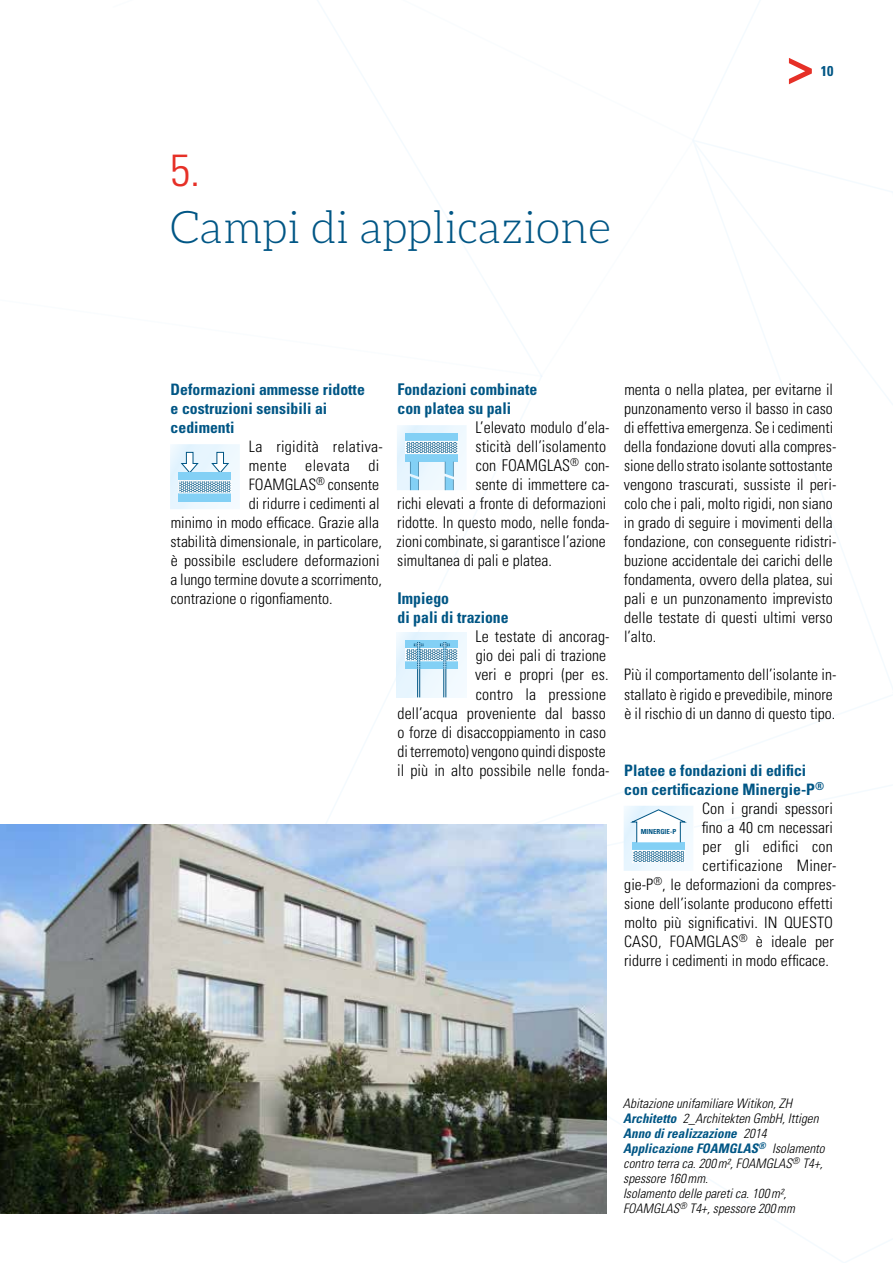
<style>
.page{position:relative;width:893px;height:1263px;background:#fff}
.page>*{position:absolute;margin:0;border:0;box-sizing:border-box;transform-origin:0 0}
.t1{font:700 condensed 48px "Univers LT Std";color:#e63027;scale:1.14 1}
.t2{font:300 45px "Aleo";color:#005685}
.t3{font:300 condensed 45px "Univers LT Std";color:#e63027}
.t4{font:300 condensed 16.2px/19px "Univers LT Std";color:#000;text-align:right}
.t5{font:700 condensed 16.2px/19px "Univers LT Std";color:#005685}
.t6{font:300 condensed 15.75px/19px "Univers LT Std";color:#000}
.t7{font:700 condensed 15.75px/19px "Univers LT Std";color:#005685}
.t8{font:300 condensed 15.75px "Univers LT Std";letter-spacing:.02em;color:#000}
.t9{font:300 condensed 15.75px "Univers LT Std";letter-spacing:.025em;color:#000}
.t10{font:700 condensed 14.25px "Univers LT Std";color:#005685}
.t11{font:italic 300 condensed 13.2px/15px "Univers LT Std";color:#000}
.t12{font:700 condensed 6.9px "Univers LT Std";color:#005685}
.s1{font-size:15.75px}
.s2{font-weight:700;color:#005685}
</style>
<div class="page">
<svg style="left:890px;top:191px;width:3px;height:505px"></svg>
<img style="left:0;top:825px;width:607px;height:388px">
<svg style="left:170px;top:444px;width:70px;height:65px"></svg>
<div style="left:179px;top:480px;width:52px;height:13px;border:1px solid #fff"></div>
<svg style="left:397px;top:425px;width:69px;height:65px"></svg>
<div style="left:405px;top:441px;width:53px;height:13px;border:1px solid #fff"></div>
<svg style="left:397px;top:632px;width:70px;height:65px"></svg>
<svg style="left:624px;top:806px;width:69px;height:65px"></svg>
<div style="left:632px;top:850px;width:53px;height:13px;border:1px solid #fff"></div>
<hr style="left:892px;top:825px;width:1px;height:388px;background:#ededed">
<h2 class="t3" style="left:170px;top:143px;width:31px">5.</h2>
<h2 class="t2" style="left:170px;top:202px;width:442px">Campi di applicazione</h2>
<h1 class="t1" style="left:787px;top:37px;width:26px">&gt;</h1>
<p class="t10" style="left:821px;top:63px;width:14px">10</p>
<p class="t7" style="left:171px;top:380px;width:196px">Deformazioni ammesse ridotte e costruzioni sensibili ai cedimenti</p>
<p class="t8" style="left:249px;top:437px;width:135px">La rigidità relativa-</p>
<p class="t9" style="left:249px;top:456px;width:132px">mente elevata di</p>
<p class="t6" style="left:249px;top:475px;width:132px">FOAMGLAS<sup>®</sup> consente</p>
<p class="t6" style="left:249px;top:494px;width:132px">di ridurre i cedimenti al</p>
<p class="t6" style="left:171px;top:513px;width:210px">minimo in modo efficace. Grazie alla</p>
<p class="t6" style="left:170px;top:532px;width:213px">stabilità dimensionale, in particolare,</p>
<p class="t6" style="left:171px;top:551px;width:210px">è possibile escludere deformazioni</p>
<p class="t6" style="left:171px;top:570px;width:213px">a lungo termine dovute a scorrimento,</p>
<p class="t6" style="left:171px;top:589px;width:163px">contrazione o rigonfiamento.</p>
<p class="t5" style="left:397px;top:380px;width:142px">Fondazioni combinate con platea su pali</p>
<p class="t4" style="left:475px;top:418px;width:136px">L’elevato modulo d’ela-</p>
<p class="t4" style="left:476px;top:437px;width:132px">sticità dell’isolamento</p>
<p class="t4" style="left:476px;top:456px;width:135px">con FOAMGLAS<sup>®</sup> con-</p>
<p class="t4" style="left:476px;top:475px;width:136px">sente di immettere ca-</p>
<p class="t4" style="left:397px;top:494px;width:210px">richi elevati a fronte di deformazioni</p>
<p class="t4" style="left:397px;top:513px;width:214px">ridotte. In questo modo, nelle fonda-</p>
<p class="t4" style="left:397px;top:532px;width:211px">zioni combinate, si garantisce l’azione</p>
<p class="t4" style="left:397px;top:551px;width:156px">simultanea di pali e platea.</p>
<p class="t5" style="left:397px;top:589px;width:113px">Impiego<br>di pali di trazione</p>
<p class="t4" style="left:397px;top:627px;width:214px">Le testate di ancorag-<br>gio dei pali di trazione<br>veri e propri (per es.<br>contro la pressione<br>dell’acqua proveniente dal basso o forze di disaccoppiamento in caso di terremoto) vengono quindi disposte il più in alto possibile <span class="s1">nelle fonda-</span></p>
<p class="t6" style="left:624px;top:380px;width:214px">menta o nella platea, per evitarne il punzonamento verso il basso in caso di effettiva emergenza. Se i cedimenti della fondazione dovuti alla compres&shy;sione dello strato isolante sottostante vengono trascurati, sussiste il peri&shy;colo che i pali, molto rigidi, non siano in grado di seguire i movimenti della fondazione, con conseguente ridistri&shy;buzione accidentale dei carichi delle fondamenta, ovvero della platea, sui pali e un punzonamento imprevisto delle testate di questi ultimi verso l’alto.</p>
<p class="t6" style="left:624px;top:665px;width:214px">Più il comportamento dell’isolante in&shy;stallato è rigido e prevedibile, minore è il rischio di un danno di questo tipo.</p>
<p class="t7" style="left:624px;top:760px;width:184px">Platee e fondazioni di edifici</p>
<p class="t7" style="left:624px;top:779px;width:201px">con certificazione Minergie-P<sup>®</sup></p>
<p class="t6" style="left:702px;top:799px;width:132px">Con i grandi spessori</p>
<p class="t6" style="left:702px;top:818px;width:133px">fino a 40 cm necessari</p>
<p class="t6" style="left:702px;top:837px;width:132px">per gli edifici con</p>
<p class="t6" style="left:703px;top:856px;width:135px">certificazione Miner-</p>
<p class="t6" style="left:624px;top:875px;width:214px">gie-P<sup>®</sup>, le deformazioni da compres-</p>
<p class="t6" style="left:624px;top:894px;width:211px">sione dell’isolante producono effetti</p>
<p class="t6" style="left:624px;top:913px;width:210px">molto più significativi. IN QUESTO</p>
<p class="t6" style="left:624px;top:932px;width:211px">CASO, FOAMGLAS<sup>®</sup> è ideale per</p>
<p class="t6" style="left:624px;top:951px;width:206px">ridurre i cedimenti in modo efficace.</p>
<p class="t12" style="left:641px;top:828px;width:37px">MINERGIE-P</p>
<p class="t11" style="left:623px;top:1096px;width:203px">Abitazione unifamiliare Witikon, ZH <span class="s2">Architetto</span> 2_Architekten GmbH, Ittigen <span class="s2">Anno di realizzazione</span> 2014<br><span class="s2">Applicazione FOAMGLAS</span><sup>®</sup> Isolamento contro terra ca. 200m², FOAMGLAS<sup>®</sup> T4+, spessore 160mm.<br>Isolamento delle pareti ca. 100m², FOAMGLAS<sup>®</sup> T4+, spessore 200mm</p>
</div>
